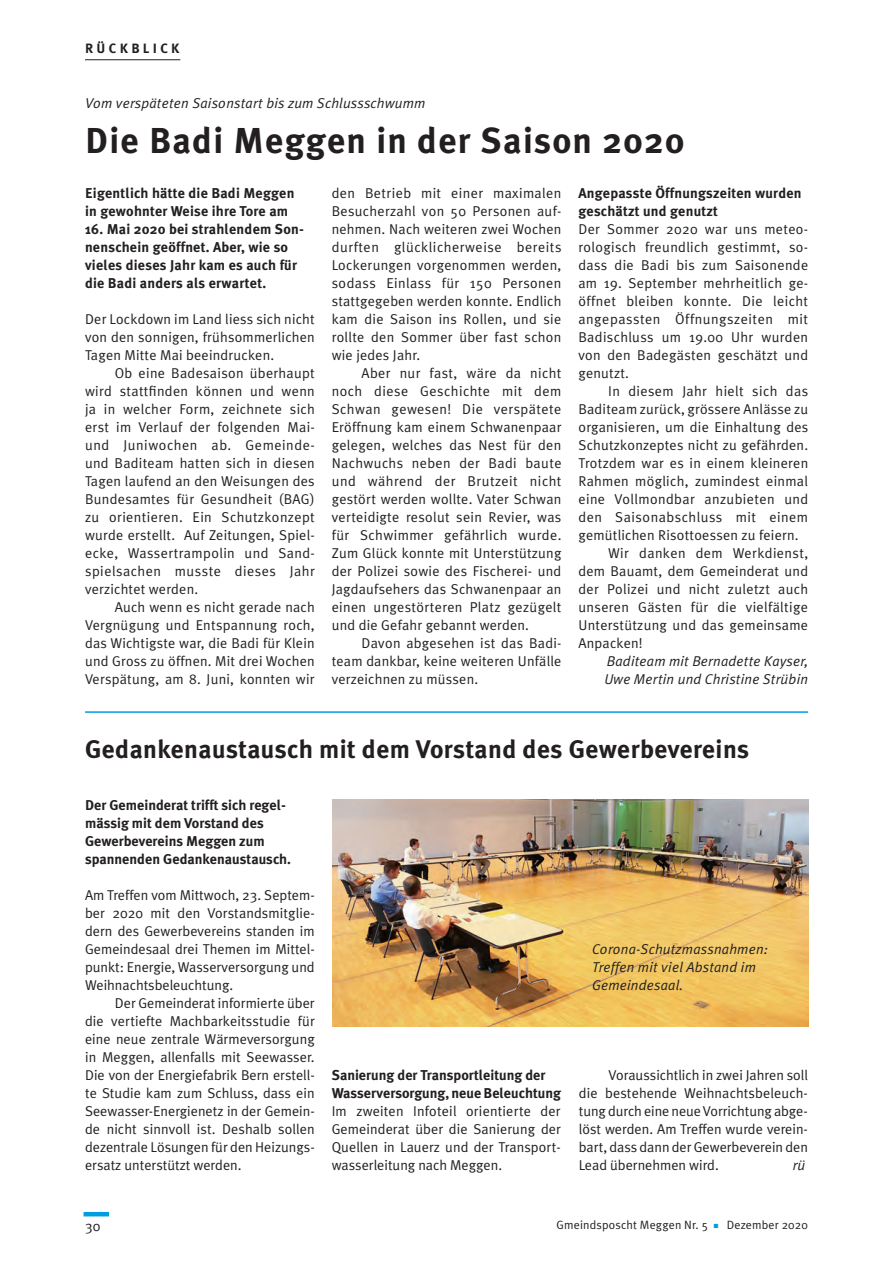
<style>
.page{position:relative;width:893px;height:1263px;background:#fff}
.page>*{position:absolute;margin:0;border:0;box-sizing:border-box;transform-origin:0 0}
.t1{font:700 36px "Meta Plus";letter-spacing:.035em;color:#231f20}
.t2{font:700 25.5px "Meta Plus";letter-spacing:.015em;color:#231f20}
.t3{font:14.25px/18px "Meta Plus Normal";letter-spacing:.015em;color:#231f20;text-align:justify}
.t4{font:700 14.25px/18px "Meta Plus";letter-spacing:.015em;color:#231f20}
.t5{font:italic 14.25px/18px "Meta Plus Normal";letter-spacing:.015em;color:#231f20}
.t6{font:14.25px "Meta Plus Normal";letter-spacing:.035em;color:#231f20}
.t7{font:700 13.5px "Meta Plus";letter-spacing:.25em;color:#231f20}
.t8{font:12px "Meta Plus Normal";letter-spacing:.015em;color:#231f20}
.s1{color:#009ee1}
</style>
<div class="page">
<hr style="left:84px;top:1212px;width:25px;height:4px;background:#009ee1">
<hr style="left:85px;top:59px;width:95px;height:1px;background:#231f20">
<hr style="left:85px;top:711px;width:723px;height:2px;background:#009ee1">
<img style="left:332px;top:800px;width:476px;height:226px">
<p class="t7" style="left:85px;top:41px;width:96px">RÜCKBLICK</p>
<p class="t5" style="left:85px;top:94px;width:342px">Vom verspäteten Saisonstart bis zum Schlussschwumm</p>
<h1 class="t1" style="left:85px;top:120px;width:601px">Die Badi Meggen in der Saison 2020</h1>
<p class="t4" style="left:85px;top:184px;width:211px">Eigentlich hätte die Badi Meggen in gewohnter Weise ihre Tore am</p>
<p class="t4" style="left:85px;top:220px;width:220px">16. Mai 2020 bei strahlendem Son&shy;nenschein geöffnet. Aber, wie so vieles dieses Jahr kam es auch für die Badi anders als erwartet.</p>
<p class="t3" style="left:85px;top:310px;width:231px">Der Lockdown im Land liess sich nicht von den sonnigen, frühsommerlichen Tagen Mitte Mai beeindrucken.</p>
<p class="t3" style="left:85px;top:364px;width:231px;text-indent:30px">Ob eine Badesaison überhaupt wird stattfinden können und wenn ja in welcher Form, zeichnete sich erst im Verlauf der folgenden Mai&shy;und Juniwochen ab. Gemeinde&shy;und Baditeam hatten sich in diesen Tagen laufend an den Weisungen des Bundesamtes für Gesundheit (BAG) zu orientieren. Ein Schutzkonzept wurde erstellt. Auf Zeitungen, Spiel&shy;ecke, Wassertrampolin und Sand&shy;spielsachen musste dieses Jahr verzichtet werden.</p>
<p class="t3" style="left:85px;top:598px;width:231px;text-indent:30px">Auch wenn es nicht gerade nach Vergnügung und Entspannung roch, das Wichtigste war, die Badi für Klein und Gross zu öffnen. Mit drei Wochen Verspätung, am 8. Juni, konnten wir</p>
<p class="t4" style="left:578px;top:184px;width:225px">Angepasste Öffnungszeiten wurden geschätzt und genutzt</p>
<p class="t3" style="left:578px;top:220px;width:231px">Der Sommer 2020 war uns meteo&shy;rologisch freundlich gestimmt, so&shy;dass die Badi bis zum Saisonende am 19. September mehrheitlich ge&shy;öffnet bleiben konnte. Die leicht angepassten Öffnungszeiten mit Badischluss um 19.00 Uhr wurden von den Badegästen geschätzt und genutzt.</p>
<p class="t3" style="left:608px;top:382px;width:201px">In diesem Jahr hielt sich das</p>
<p class="t3" style="left:578px;top:400px;width:231px">Baditeam zurück, grössere Anlässe zu</p>
<p class="t3" style="left:578px;top:418px;width:231px">organisieren, um die Einhaltung des</p>
<p class="t3" style="left:578px;top:436px;width:231px">Schutzkonzeptes nicht zu gefährden.</p>
<p class="t3" style="left:578px;top:454px;width:231px">Trotzdem war es in einem kleineren</p>
<p class="t3" style="left:578px;top:472px;width:231px">Rahmen möglich, zumindest einmal</p>
<p class="t3" style="left:578px;top:490px;width:231px">eine Vollmondbar anzubieten und</p>
<p class="t6" style="left:578px;top:509px;width:231px">den Saisonabschluss mit einem</p>
<p class="t3" style="left:578px;top:526px;width:222px">gemütlichen Risottoessen zu feiern.</p>
<p class="t3" style="left:608px;top:544px;width:202px">Wir danken dem Werkdienst,</p>
<p class="t3" style="left:578px;top:562px;width:231px">dem Bauamt, dem Gemeinderat und</p>
<p class="t3" style="left:578px;top:580px;width:231px">der Polizei und nicht zuletzt auch</p>
<p class="t3" style="left:578px;top:598px;width:231px">unseren Gästen für die vielfältige</p>
<p class="t3" style="left:578px;top:616px;width:231px">Unterstützung und das gemeinsame</p>
<p class="t3" style="left:578px;top:634px;width:66px">Anpacken!</p>
<p class="t5" style="left:604px;top:652px;width:205px">Baditeam mit Bernadette Kayser,<br>Uwe Mertin und Christine Strübin</p>
<p class="t3" style="left:332px;top:184px;width:231px">den Betrieb mit einer maximalen Besucherzahl von 50 Personen auf&shy;nehmen. Nach weiteren zwei Wochen durften glücklicherweise bereits Lockerungen vorgenommen werden, sodass Einlass für 150 Personen stattgegeben werden konnte. Endlich kam die Saison ins Rollen, und sie rollte den Sommer über fast schon wie jedes Jahr.</p>
<p class="t3" style="left:332px;top:364px;width:231px;text-indent:30px">Aber nur fast, wäre da nicht noch diese Geschichte mit dem Schwan gewesen! Die verspätete Eröffnung kam einem Schwanenpaar gelegen, welches das Nest für den Nachwuchs neben der Badi baute und während der Brutzeit nicht gestört werden wollte. Vater Schwan verteidigte resolut sein Revier, was für Schwimmer gefährlich wurde.<br>Zum Glück konnte mit Unterstützung der Polizei sowie des Fischerei- und Jagdaufsehers das Schwanenpaar an einen ungestörteren Platz gezügelt und die Gefahr gebannt werden.</p>
<p class="t3" style="left:332px;top:634px;width:231px;text-indent:30px">Davon abgesehen ist das Badi&shy;team dankbar, keine weiteren Unfälle verzeichnen zu müssen.</p>
<h2 class="t2" style="left:85px;top:734px;width:666px">Gedankenaustausch mit dem Vorstand des Gewerbevereins</h2>
<p class="t4" style="left:85px;top:796px;width:207px">Der Gemeinderat trifft sich regel&shy;mässig mit dem Vorstand des<br>Gewerbevereins Meggen zum spannenden Gedankenaustausch.</p>
<p class="t3" style="left:85px;top:886px;width:231px">Am Treffen vom Mittwoch, 23. Septem&shy;ber 2020 mit den Vorstandsmitglie&shy;dern des Gewerbevereins standen im Gemeindesaal drei Themen im Mittel&shy;punkt: Energie, Wasserversorgung und Weihnachtsbeleuchtung.</p>
<p class="t3" style="left:85px;top:994px;width:231px;text-indent:30px">Der Gemeinderat informierte über die vertiefte Machbarkeitsstudie für eine neue zentrale Wärmeversorgung in Meggen, allenfalls mit Seewasser.<br>Die von der Energiefabrik Bern erstell&shy;te Studie kam zum Schluss, dass ein Seewasser-Energienetz in der Gemein&shy;de nicht sinnvoll ist. Deshalb sollen dezentrale Lösungen für den Heizungs&shy;ersatz unterstützt werden.</p>
<p class="t4" style="left:332px;top:1066px;width:231px">Sanierung der Transportleitung der<br>Wasserversorgung, neue Beleuchtung</p>
<p class="t3" style="left:332px;top:1102px;width:231px">Im zweiten Infoteil orientierte der Gemeinderat über die Sanierung der Quellen in Lauerz und der Transport&shy;wasserleitung nach Meggen.</p>
<p class="t5" style="left:592px;top:940px;width:178px">Corona-Schutzmassnahmen:<br>Treffen mit viel Abstand im<br>Gemeindesaal.</p>
<p class="t3" style="left:579px;top:1066px;width:231px;text-indent:30px">Voraussichtlich in zwei Jahren soll die bestehende Weihnachtsbeleuch&shy;tung durch eine neue Vorrichtung abge&shy;löst werden. Am Treffen wurde verein&shy;bart, dass dann der Gewerbeverein den Lead übernehmen wird.</p>
<p class="t5" style="left:793px;top:1156px;width:14px">rü</p>
<p class="t3" style="left:85px;top:1217px;width:17px">30</p>
<p class="t8" style="left:556px;top:1218px;width:253px">Gmeindsposcht Meggen Nr. 5 <span class="s1">■</span> Dezember 2020</p>
</div>
